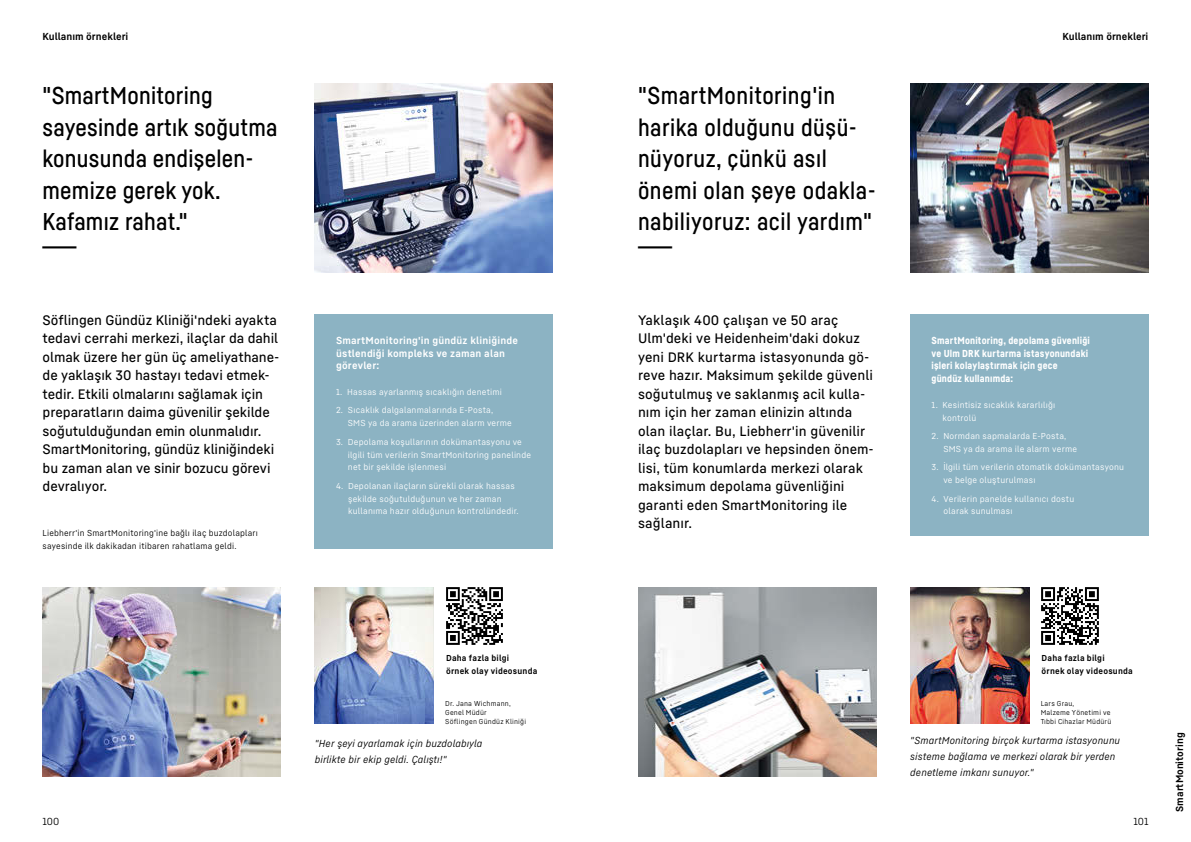
<style>
.page{position:relative;width:1191px;height:842px;background:#fff}
.page>*{position:absolute;margin:0;border:0;box-sizing:border-box;transform-origin:0 0}
.t1{font:24px/31.5px "Liebherr Head Regular 2";letter-spacing:.01em;color:#000}
.t2{font:500 13.5px/18.5px "Liebherr Text";color:#000}
.t3{font:italic 10px/16px "Liebherr Text";letter-spacing:.01em;color:#000}
.t4{font:10px/12.8px "Liebherr Head Black 3";letter-spacing:.02em;color:#fff}
.t5{font:700 10px/12.8px "Liebherr Text";letter-spacing:.015em;color:#fff}
.t6{font:700 10px "Liebherr Text";color:#000}
.t7{font:10px "Liebherr Text Regular 2";letter-spacing:-.005em;color:#000}
.t8{font:8.5px/12.8px "Liebherr Text Regular 2";letter-spacing:.02em;color:#fff}
.t9{font:8.5px/12.8px "Liebherr Text Regular 2";letter-spacing:.02em;color:#000}
.t10{font:700 8.5px/12.8px "Liebherr Text";letter-spacing:.025em;color:#000}
.t11{font:7px/9px "Liebherr Text Regular 2";letter-spacing:.03em;color:#000}
</style>
<div class="page">
<img style="left:315px;top:587px;width:119px;height:137px">
<img style="left:43px;top:587px;width:238px;height:189px">
<img style="left:910px;top:587px;width:119px;height:137px">
<img style="left:910px;top:83px;width:238px;height:189px">
<img style="left:315px;top:83px;width:238px;height:189px">
<img style="left:638px;top:587px;width:238px;height:189px">
<img style="left:1041px;top:587px;width:57px;height:57px">
<img style="left:446px;top:587px;width:57px;height:57px">
<div style="left:315px;top:314px;width:238px;height:234px;background:#8cb3c3"></div>
<div style="left:910px;top:314px;width:238px;height:222px;background:#8cb3c3"></div>
<p class="t6" style="left:43px;top:30px;width:87px">Kullanım örnekleri</p>
<p class="t6" style="left:1062px;top:30px;width:87px">Kullanım örnekleri</p>
<h1 class="t1" style="left:43px;top:79px;width:236px">"SmartMonitoring sayesinde artık soğutma konusunda endişelen&shy;memize gerek yok.<br>Kafamız rahat."<br>---</h1>
<h1 class="t1" style="left:638px;top:79px;width:239px">"SmartMonitoring'in harika olduğunu düşü&shy;nüyoruz, çünkü asıl önemi olan şeye odakla&shy;nabiliyoruz: acil yardım" ---</h1>
<p class="t2" style="left:43px;top:310px;width:238px">Söflingen Gündüz Kliniği'ndeki ayakta tedavi cerrahi merkezi, ilaçlar da dahil olmak üzere her gün üç ameliyathane&shy;de yaklaşık 30 hastayı tedavi etmek&shy;tedir. Etkili olmalarını sağlamak için preparatların daima güvenilir şekilde soğutulduğundan emin olunmalıdır.<br>SmartMonitoring, gündüz kliniğindeki bu zaman alan ve sinir bozucu görevi devralıyor.</p>
<p class="t2" style="left:638px;top:310px;width:237px">Yaklaşık 400 çalışan ve 50 araç Ulm'deki ve Heidenheim'daki dokuz yeni DRK kurtarma istasyonunda gö&shy;reve hazır. Maksimum şekilde güvenli soğutulmuş ve saklanmış acil kulla&shy;nım için her zaman elinizin altında olan ilaçlar. Bu, Liebherr'in güvenilir ilaç buzdolapları ve hepsinden önem&shy;lisi, tüm konumlarda merkezi olarak maksimum depolama güvenliğini garanti eden SmartMonitoring ile sağlanır.</p>
<p class="t5" style="left:336px;top:333px;width:183px">SmartMonitoring'in gündüz kliniğinde üstlendiği kompleks ve zaman alan görevler:</p>
<p class="t8" style="left:336px;top:385px;width:167px">1. Hassas ayarlanmış sıcaklığın denetimi</p>
<p class="t8" style="left:348px;top:404px;width:165px;text-indent:-12px">2. Sıcaklık dalgalanmalarında E-Posta,<br>SMS ya da arama üzerinden alarm verme</p>
<p class="t8" style="left:348px;top:435px;width:185px;text-indent:-12px">3. Depolama koşullarının dokümantasyonu ve ilgili tüm verilerin SmartMonitoring panelinde net bir şekilde işlenmesi</p>
<p class="t8" style="left:348px;top:479px;width:172px;text-indent:-12px">4. Depolanan ilaçların sürekli olarak hassas şekilde soğutulduğunun ve her zaman kullanıma hazır olduğunun kontrolündedir.</p>
<p class="t9" style="left:43px;top:526px;width:217px">Liebherr'in SmartMonitoring'ine bağlı ilaç buzdolapları sayesinde ilk dakikadan itibaren rahatlama geldi.</p>
<p class="t4" style="left:931px;top:334px;width:160px">SmartMonitoring, depolama güvenliği ve Ulm DRK kurtarma istasyonundaki işleri kolaylaştırmak için gece gündüz kullanımda:</p>
<p class="t8" style="left:942px;top:398px;width:114px;text-indent:-11px">1. Kesintisiz sıcaklık kararlılığı kontrolü</p>
<p class="t8" style="left:943px;top:429px;width:135px;text-indent:-12px">2. Normdan sapmalarda E-Posta,<br>SMS ya da arama ile alarm verme</p>
<p class="t8" style="left:943px;top:461px;width:182px;text-indent:-12px">3. İlgili tüm verilerin otomatik dokümantasyonu ve belge oluşturulması</p>
<p class="t8" style="left:943px;top:492px;width:132px;text-indent:-12px">4. Verilerin panelde kullanıcı dostu olarak sunulması</p>
<p class="t10" style="left:446px;top:651px;width:93px">Daha fazla bilgi<br>örnek olay videosunda</p>
<p class="t10" style="left:1041px;top:651px;width:93px">Daha fazla bilgi<br>örnek olay videosunda</p>
<p class="t11" style="left:445px;top:699px;width:82px">Dr. Jana Wichmann,<br>Genel Müdür<br>Söflingen Gündüz Kliniği</p>
<p class="t11" style="left:1040px;top:699px;width:72px">Lars Grau,<br>Malzeme Yönetimi ve<br>Tıbbi Cihazlar Müdürü</p>
<p class="t3" style="left:315px;top:735px;width:169px">"Her şeyi ayarlamak için buzdolabıyla birlikte bir ekip geldi. Çalıştı!"</p>
<p class="t3" style="left:910px;top:732px;width:211px">"SmartMonitoring birçok kurtarma istasyonunu sisteme bağlama ve merkezi olarak bir yerden denetleme imkanı sunuyor."</p>
<p class="t7" style="left:43px;top:815px;width:18px">100</p>
<p class="t7" style="left:1133px;top:815px;width:17px">101</p>
<p class="t6" style="left:1172px;top:812px;width:81px;rotate:-90deg">SmartMonitoring</p>
</div>
